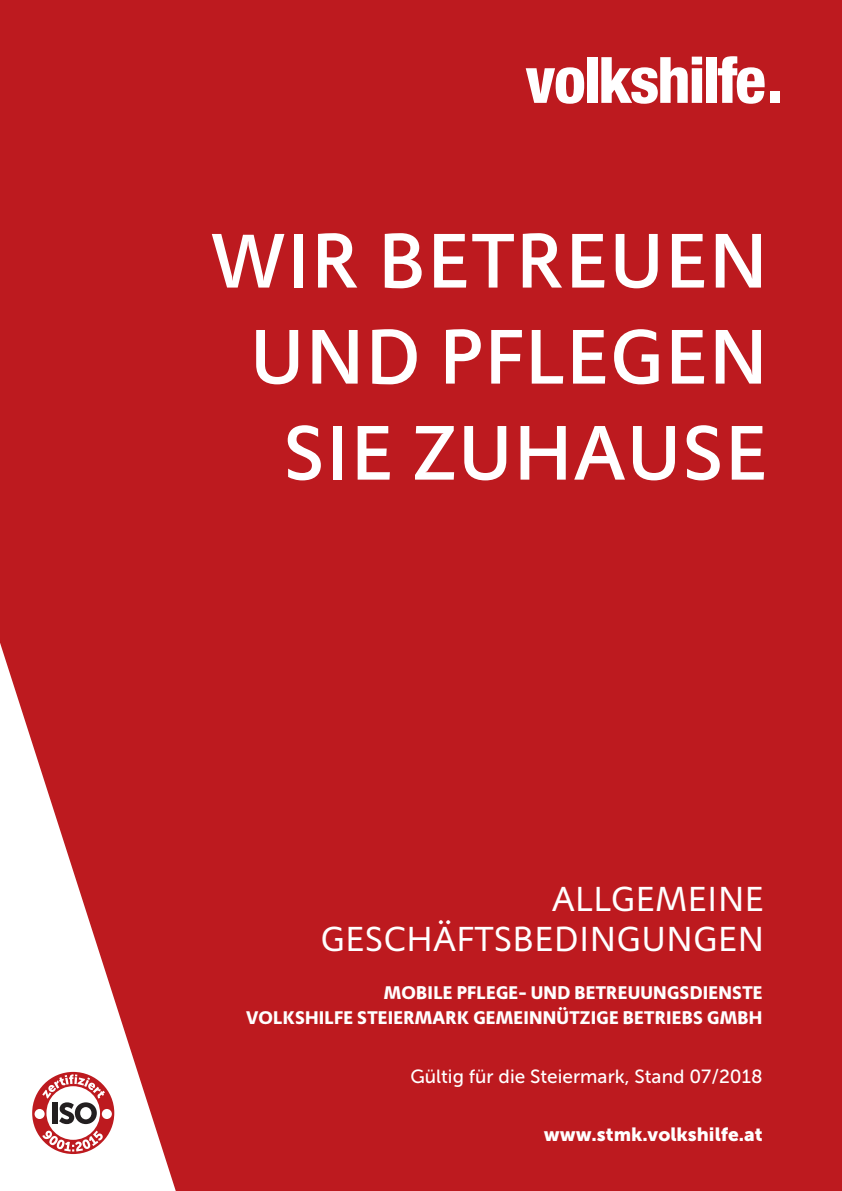
<style>
.page{position:relative;width:842px;height:1191px;background:#bd1a1f}
.page>*{position:absolute;margin:0;border:0;box-sizing:border-box;transform-origin:0 0}
.t1{font:500 80px/96px "Adagio Sans";letter-spacing:.01em;color:#fff;text-align:right}
.t2{font:36px/40px "Adagio Sans";letter-spacing:-.005em;color:#fff;text-align:right}
.t3{font:700 19px/25px "Adagio Sans";letter-spacing:.01em;color:#fff;text-align:right}
.t4{font:19px "Museo Sans 500";color:#fff}
.t5{font:19px "Museo Sans 900";color:#fff}
</style>
<div class="page">
<svg style="left:32px;top:1071px;width:82px;height:83px"></svg>
<div style="left:35px;top:1109px;width:10px;height:10px;background:#fff;border-radius:50%"></div>
<div style="left:102px;top:1109px;width:10px;height:10px;background:#fff;border-radius:50%"></div>
<svg style="left:526px;top:67px;width:58px;height:37px"></svg>
<div style="left:587px;top:57px;width:10px;height:46px;background:#fff"></div>
<svg style="left:601px;top:57px;width:101px;height:47px"></svg>
<div style="left:706px;top:57px;width:11px;height:46px;background:#fff"></div>
<svg style="left:718px;top:56px;width:47px;height:48px"></svg>
<div style="left:770px;top:91px;width:10px;height:12px;background:#fff"></div>
<h1 class="t1" style="left:211px;top:213px;width:559px">WIR BETREUEN<br>UND PFLEGEN<br>SIE ZUHAUSE</h1>
<h2 class="t2" style="left:320px;top:879px;width:445px">ALLGEMEINE<br>GESCHÄFTSBEDINGUNGEN</h2>
<p class="t3" style="left:246px;top:980px;width:518px">MOBILE PFLEGE- UND BETREUUNGSDIENSTE<br>VOLKSHILFE STEIERMARK GEMEINNÜTZIGE BETRIEBS GMBH</p>
<p class="t4" style="left:410px;top:1065px;width:354px">Gültig für die Steiermark, Stand 07/2018</p>
<p class="t5" style="left:544px;top:1124px;width:220px">www.stmk.volkshilfe.at</p>
</div>
